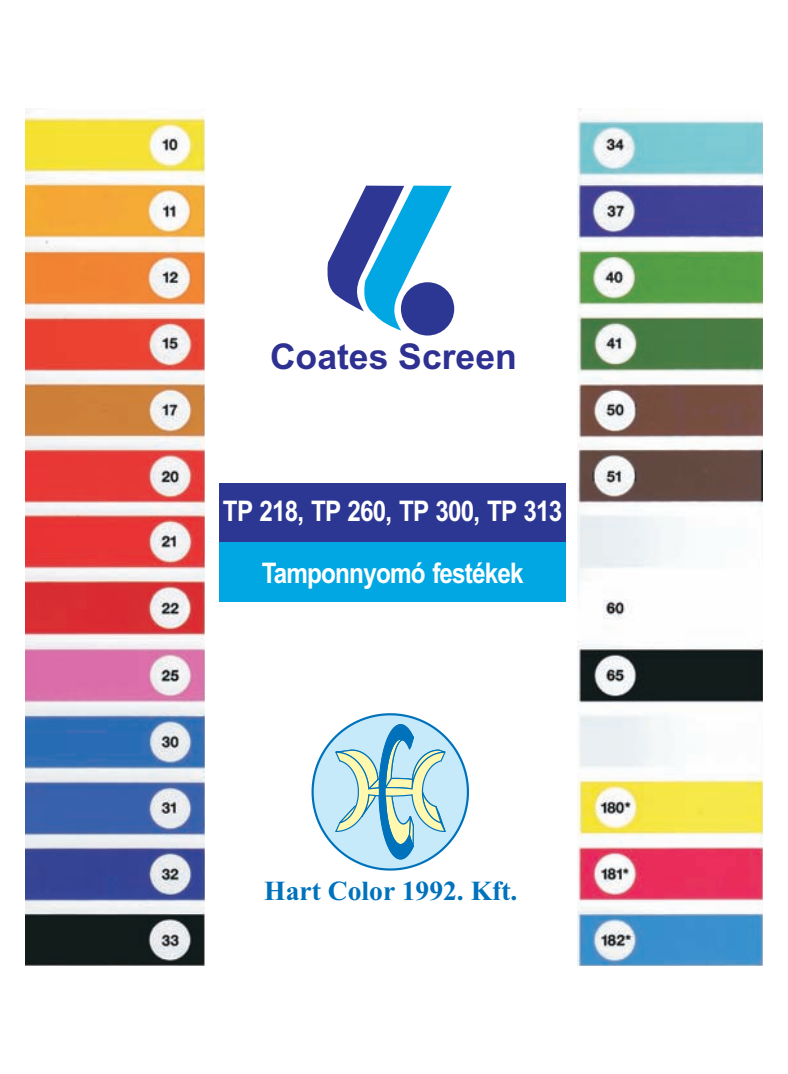
<style>
.page{position:relative;width:788px;height:1074px;background:#fff}
.page>*{position:absolute;margin:0;border:0;box-sizing:border-box;transform-origin:0 0}
.t1{font:700 35.5px "Arial";color:#2e3092}
.t2{font:700 28.38px/61.6px "Arial";letter-spacing:-.035em;color:#fff;text-align:center;scale:.86 1}
.t3{font:700 27.62px "Times New Roman";color:#0072bc}
</style>
<div class="page">
<img style="left:26px;top:111px;width:178px;height:855px">
<img style="left:577px;top:108px;width:185px;height:858px">
<div style="left:219px;top:483px;width:346px;height:60px;background:#2c3794"></div>
<div style="left:219px;top:542px;width:346px;height:60px;background:#01a7e2"></div>
<svg style="left:327px;top:186px;width:124px;height:144px"></svg>
<div style="left:401px;top:282px;width:53px;height:53px;background:#2c3794;border-radius:50%"></div>
<svg style="left:311px;top:713px;width:158px;height:157px"></svg>
<p class="t1" style="left:270px;top:343px;width:248px">Coates Screen</p>
<p class="t2" style="left:223px;top:483px;width:396px">TP 218, TP 260, TP 300, TP 313<br>Tamponnyomó festékek</p>
<p class="t3" style="left:264px;top:881px;width:255px">Hart Color 1992. Kft.</p>
</div>
